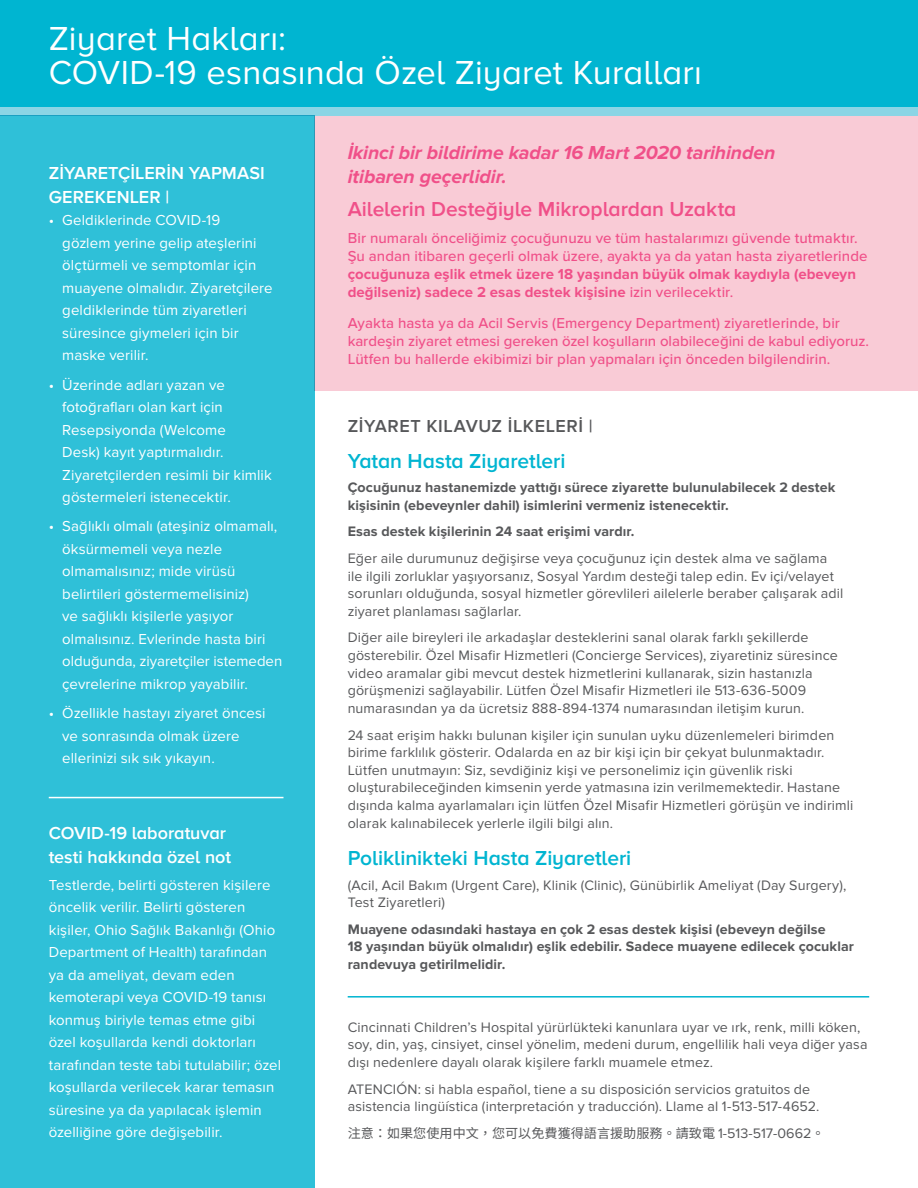
<style>
.page{position:relative;width:918px;height:1188px;background:#fff}
.page>*{position:absolute;margin:0;border:0;box-sizing:border-box;transform-origin:0 0}
.en_Header{font:34.5px/34.5px "Proxima Nova A";letter-spacing:.005em;color:#fff}
.t1{font:600 21px "Proxima Nova A";letter-spacing:-.005em;color:#00b5d1}
.en_pink_Head{font:600 21px "Proxima Nova A";letter-spacing:-.005em;color:#f05089}
.en_pink_Head-2{font:italic 700 19.5px/24px "Proxima Nova A";letter-spacing:-.005em;color:#f05089}
.en_sidebar_heads{font:600 18px/24px "Proxima Nova A";color:#fff}
.t2{font:600 18px "Proxima Nova A";letter-spacing:.035em;color:#57585a}
.en_sidebar_text{font:15px/22.5px "Proxima Nova";letter-spacing:.01em;color:#fff}
.en_pink_text{font:500 15px/18px "Proxima Nova";letter-spacing:.005em;color:#f05089}
.t3{font:14.25px/17.7px "Proxima Nova";letter-spacing:.01em;color:#57585a}
.t4{font:700 14.25px/17.7px "Proxima Nova";letter-spacing:.005em;color:#57585a}
.t5{font:13.2px "Noto Sans CJ Ktc";color:#57585a}
.s1{font-weight:700}
.s2{font-family:"Proxima Nova";font-size:14.25px}
</style>
<div class="page">
<div style="left:0;top:0;width:918px;height:107px;background:#00b5d1"></div>
<div style="left:0;top:107px;width:918px;height:9px;background:#8bd5e5"></div>
<div style="left:314px;top:116px;width:604px;height:275px;background:#f9cbd6"></div>
<div style="left:0;top:116px;width:314px;height:1072px;background:#2fc0d8"></div>
<hr style="left:348px;top:996px;width:521px;height:2px;background:#00b5d1">
<hr style="left:49px;top:797px;width:235px;height:1px;background:#fff">
<p class="en_Header" style="left:49px;top:22px;width:655px">Ziyaret Hakları:<br>COVID-19 esnasında Özel Ziyaret Kuralları</p>
<p class="en_sidebar_heads" style="left:49px;top:162px;width:218px">ZİYARETÇİLERİN YAPMASI<br>GEREKENLER |</p>
<p class="en_sidebar_text" style="left:62px;top:210px;width:212px;text-indent:-14px">• Geldiklerinde COVID-19<br>gözlem yerine gelip ateşlerini ölçtürmeli ve semptomlar için muayene olmalıdır. Ziyaretçilere geldiklerinde tüm ziyaretleri süresince giymeleri için bir maske verilir.</p>
<p class="en_sidebar_text" style="left:62px;top:374px;width:211px;text-indent:-14px">• Üzerinde adları yazan ve fotoğrafları olan kart için<br>Resepsiyonda (Welcome<br>Desk) kayıt yaptırmalıdır.<br>Ziyaretçilerden resimli bir kimlik göstermeleri istenecektir.</p>
<p class="en_sidebar_text" style="left:62px;top:516px;width:222px;text-indent:-14px">• Sağlıklı olmalı (ateşiniz olmamalı, öksürmemeli veya nezle olmamalısınız; mide virüsü belirtileri göstermemelisiniz)<br>ve sağlıklı kişilerle yaşıyor olmalısınız. Evlerinde hasta biri olduğunda, ziyaretçiler istemeden çevrelerine mikrop yayabilir.</p>
<p class="en_sidebar_text" style="left:62px;top:702px;width:205px;text-indent:-14px">• Özellikle hastayı ziyaret öncesi ve sonrasında olmak üzere ellerinizi sık sık yıkayın.</p>
<p class="en_sidebar_heads" style="left:49px;top:822px;width:184px">COVID-19 laboratuvar testi hakkında özel not</p>
<p class="en_sidebar_text" style="left:49px;top:874px;width:234px">Testlerde, belirti gösteren kişilere öncelik verilir. Belirti gösteren kişiler, Ohio Sağlık Bakanlığı (Ohio Department of Health) tarafından ya da ameliyat, devam eden kemoterapi veya COVID-19 tanısı konmuş biriyle temas etme gibi özel koşullarda kendi doktorları tarafından teste tabi tutulabilir; özel koşullarda verilecek karar temasın süresine ya da yapılacak işlemin özelliğine göre değişebilir.</p>
<p class="en_pink_Head-2" style="left:348px;top:141px;width:429px">İkinci bir bildirime kadar 16 Mart 2020 tarihinden itibaren geçerlidir.</p>
<p class="en_pink_Head" style="left:348px;top:197px;width:390px">Ailelerin Desteğiyle Mikroplardan Uzakta</p>
<p class="en_pink_text" style="left:348px;top:229px;width:521px">Bir numaralı önceliğimiz çocuğunuzu ve tüm hastalarımızı güvende tutmaktır.<br>Şu andan itibaren geçerli olmak üzere, ayakta ya da yatan hasta ziyaretlerinde <span class="s1">çocuğunuza eşlik etmek üzere 18 yaşından büyük olmak kaydıyla (ebeveyn değilseniz) sadece 2 esas destek kişisine</span> izin verilecektir.</p>
<p class="en_pink_text" style="left:348px;top:315px;width:523px">Ayakta hasta ya da Acil Servis (Emergency Department) ziyaretlerinde, bir kardeşin ziyaret etmesi gereken özel koşulların olabileceğini de kabul ediyoruz.<br>Lütfen bu hallerde ekibimizi bir plan yapmaları için önceden bilgilendirin.</p>
<p class="t2" style="left:348px;top:416px;width:247px">ZİYARET KILAVUZ İLKELERİ |</p>
<h2 class="t1" style="left:348px;top:449px;width:219px">Yatan Hasta Ziyaretleri</h2>
<p class="t4" style="left:348px;top:479px;width:489px">Çocuğunuz hastanemizde yattığı sürece ziyarette bulunulabilecek 2 destek kişisinin (ebeveynler dahil) isimlerini vermeniz istenecektir.</p>
<p class="t4" style="left:348px;top:523px;width:288px">Esas destek kişilerinin 24 saat erişimi vardır.</p>
<p class="t3" style="left:348px;top:550px;width:497px">Eğer aile durumunuz değişirse veya çocuğunuz için destek alma ve sağlama ile ilgili zorluklar yaşıyorsanız, Sosyal Yardım desteği talep edin. Ev içi/velayet sorunları olduğunda, sosyal hizmetler görevlileri ailelerle beraber çalışarak adil ziyaret planlaması sağlarlar.</p>
<p class="t3" style="left:348px;top:629px;width:492px">Diğer aile bireyleri ile arkadaşlar desteklerini sanal olarak farklı şekillerde gösterebilir. Özel Misafir Hizmetleri (Concierge Services), ziyaretiniz süresince video aramalar gibi mevcut destek hizmetlerini kullanarak, sizin hastanızla görüşmenizi sağlayabilir. Lütfen Özel Misafir Hizmetleri ile 513-636-5009 numarasından ya da ücretsiz 888-894-1374 numarasından iletişim kurun.</p>
<p class="t3" style="left:348px;top:726px;width:507px">24 saat erişim hakkı bulunan kişiler için sunulan uyku düzenlemeleri birimden birime farklılık gösterir. Odalarda en az bir kişi için bir çekyat bulunmaktadır.<br>Lütfen unutmayın: Siz, sevdiğiniz kişi ve personelimiz için güvenlik riski oluşturabileceğinden kimsenin yerde yatmasına izin verilmemektedir. Hastane dışında kalma ayarlamaları için lütfen Özel Misafir Hizmetleri görüşün ve indirimli olarak kalınabilecek yerlerle ilgili bilgi alın.</p>
<h2 class="t1" style="left:348px;top:846px;width:285px">Poliklinikteki Hasta Ziyaretleri</h2>
<p class="t3" style="left:348px;top:876px;width:500px">(Acil, Acil Bakım (Urgent Care), Klinik (Clinic), Günübirlik Ameliyat (Day Surgery),<br>Test Ziyaretleri)</p>
<p class="t4" style="left:348px;top:921px;width:508px">Muayene odasındaki hastaya en çok 2 esas destek kişisi (ebeveyn değilse<br>18 yaşından büyük olmalıdır) eşlik edebilir. Sadece muayene edilecek çocuklar randevuya getirilmelidir.</p>
<p class="t3" style="left:348px;top:1019px;width:521px">Cincinnati Children’s Hospital yürürlükteki kanunlara uyar ve ırk, renk, milli köken, soy, din, yaş, cinsiyet, cinsel yönelim, medeni durum, engellilik hali veya diğer yasa dışı nedenlere dayalı olarak kişilere farklı muamele etmez.</p>
<p class="t3" style="left:348px;top:1080px;width:473px">ATENCIÓN: si habla español, tiene a su disposición servicios gratuitos de asistencia lingüística (interpretación y traducción). Llame al 1‑513‑517‑4652.</p>
<p class="t5" style="left:348px;top:1126px;width:478px">注意：如果您使用中文，您可以免費獲得語言援助服務。請致電 <span class="s2">1‑513‑517‑0662</span>。</p>
</div>
